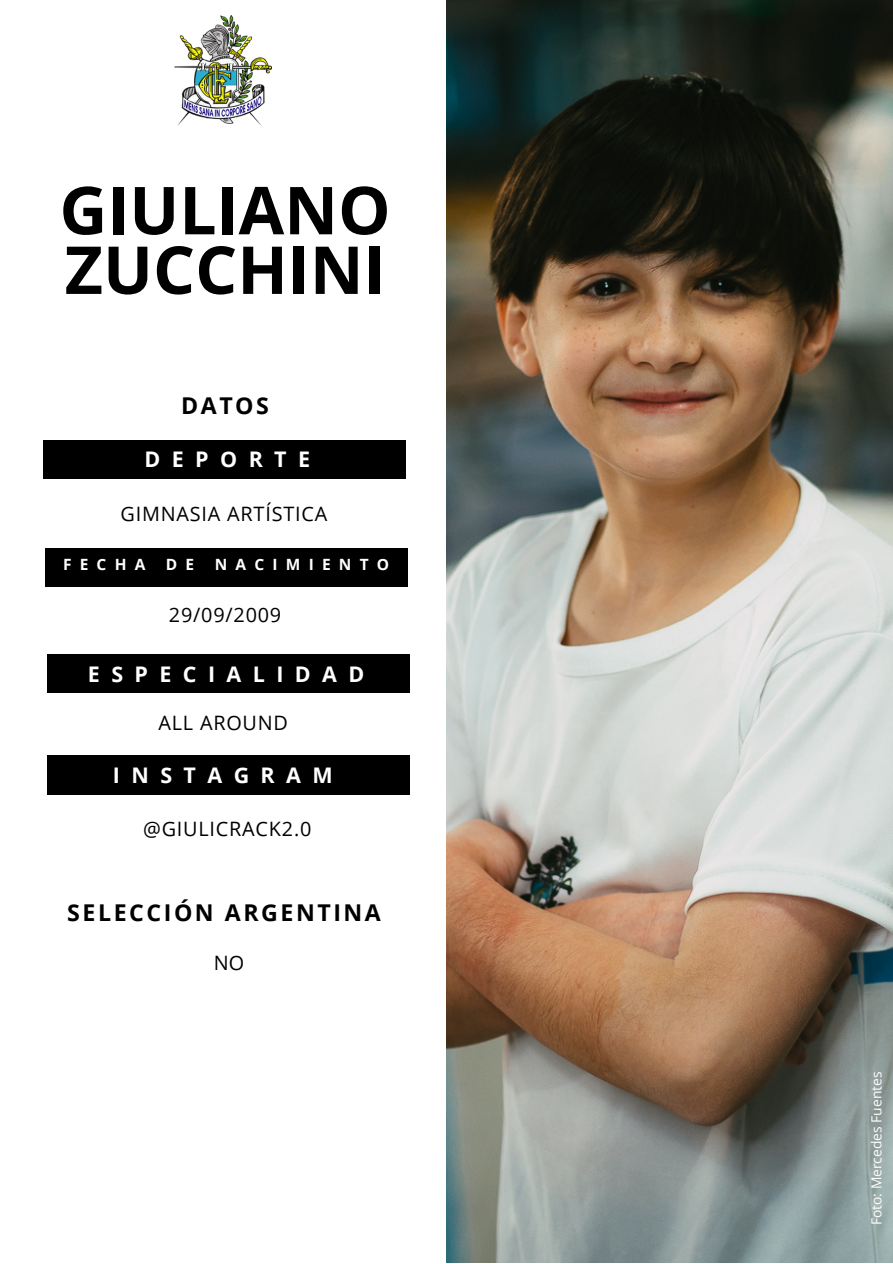
<style>
.page{position:relative;width:893px;height:1264px;background:#fff}
.page>*{position:absolute;margin:0;border:0;box-sizing:border-box;transform-origin:0 0}
.t1{font:700 66.15px/59.6px "Open Sans";color:#000}
.t2{font:700 23.1px "Open Sans";letter-spacing:.11em;color:#000}
.t3{font:700 21.45px "Open Sans";letter-spacing:.53em;color:#fff}
.t4{font:19.8px "Open Sans";letter-spacing:.04em;color:#000}
.t5{font:700 15.45px "Open Sans";letter-spacing:.53em;color:#fff}
.t6{font:13.8px "Open Sans";color:#fff}
</style>
<div class="page">
<img style="left:446px;top:0;width:446px;height:1262px">
<div style="left:44px;top:441px;width:362px;height:38px;background:#000"></div>
<div style="left:45px;top:548px;width:362px;height:39px;background:#000"></div>
<div style="left:47px;top:654px;width:362px;height:38px;background:#000"></div>
<div style="left:47px;top:755px;width:362px;height:39px;background:#000"></div>
<img style="left:174px;top:15px;width:97px;height:110px">
<h1 class="t1" style="left:59px;top:179px;width:332px">GIULIANO<br>ZUCCHINI</h1>
<p class="t2" style="left:181px;top:390px;width:89px">DATOS</p>
<p class="t3" style="left:144px;top:443px;width:167px">DEPORTE</p>
<p class="t4" style="left:121px;top:499px;width:208px">GIMNASIA ARTÍSTICA</p>
<p class="t5" style="left:63px;top:553px;width:84px">FECHA</p>
<p class="t5" style="left:166px;top:553px;width:30px">D E</p>
<p class="t5" style="left:215px;top:553px;width:176px">NACIMIENTO</p>
<p class="t4" style="left:169px;top:600px;width:114px">29/09/2009</p>
<p class="t3" style="left:88px;top:658px;width:278px">ESPECIALIDAD</p>
<p class="t4" style="left:158px;top:708px;width:131px">ALL AROUND</p>
<p class="t3" style="left:113px;top:760px;width:221px">INSTAGRAM</p>
<p class="t4" style="left:143px;top:814px;width:170px">@GIULICRACK2.0</p>
<p class="t2" style="left:67px;top:896px;width:315px">SELECCIÓN ARGENTINA</p>
<p class="t4" style="left:214px;top:949px;width:32px">NO</p>
<p class="t6" style="left:866px;top:1225px;width:155px;rotate:-90deg">Foto: Mercedes Fuentes</p>
</div>
